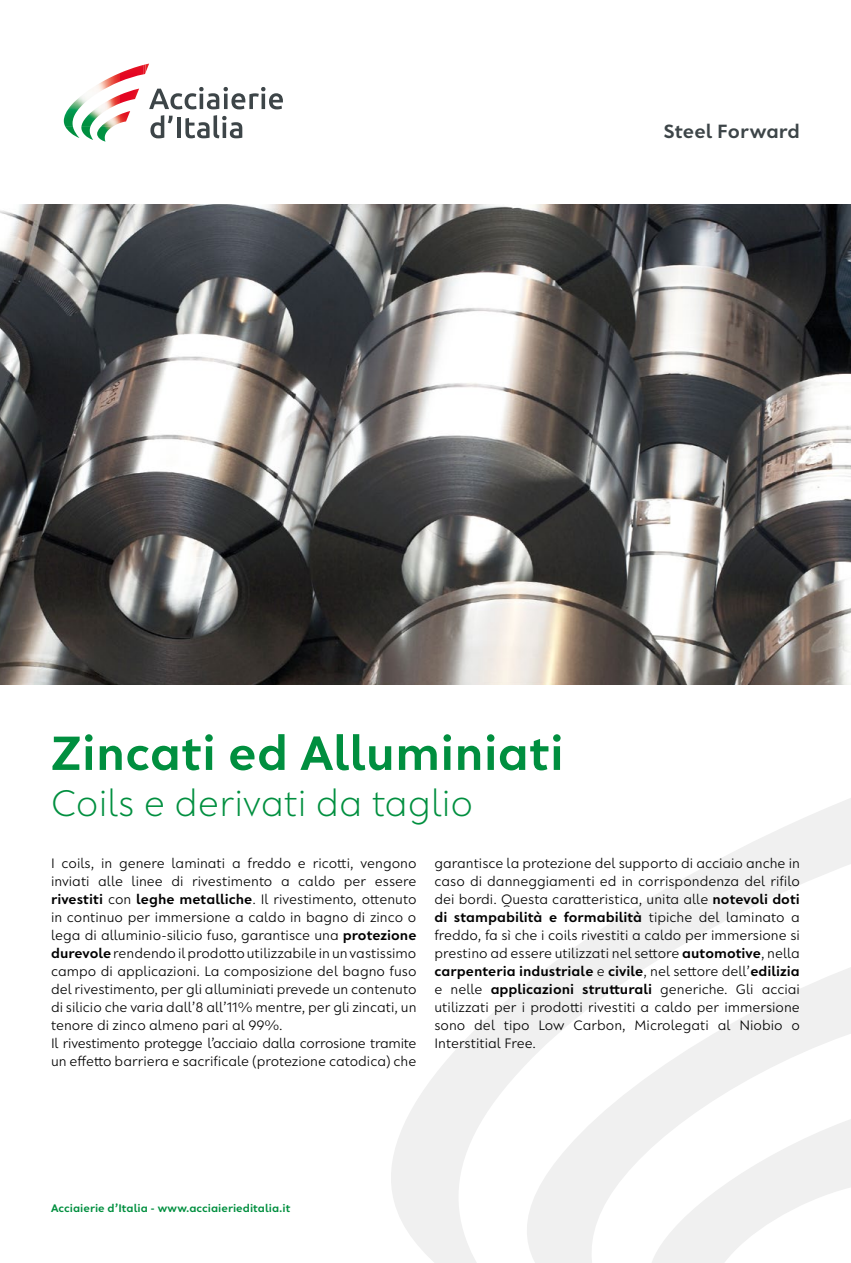
<style>
.page{position:relative;width:851px;height:1263px;background:#fff}
.page>*{position:absolute;margin:0;border:0;box-sizing:border-box;transform-origin:0 0}
.t1{font:600 52.5px "Larryline";color:#008f3f}
.t2{font:300 40.5px "Larryline";color:#008f3f}
.t3{font:600 21px "Larryline";color:#3d4548}
.t4{font:15px/18px "Larryline";color:#000}
.t5{font:600 12px "Larryline";color:#008f3f}
.s1{font-weight:600}
</style>
<div class="page">
<svg style="left:391px;top:799px;width:459px;height:464px"></svg>
<img style="left:0;top:204px;width:850px;height:481px">
<svg style="left:149px;top:87px;width:134px;height:22px"></svg>
<svg style="left:150px;top:115px;width:22px;height:23px"></svg>
<hr style="left:177px;top:118px;width:4px;height:20px;background:#3d4548">
<svg style="left:185px;top:115px;width:57px;height:23px"></svg>
<svg style="left:143px;top:64px;width:6px;height:10px"></svg>
<img style="left:120px;top:65px;width:24px;height:38px">
<img style="left:110px;top:111px;width:20px;height:18px">
<img style="left:81px;top:127px;width:29px;height:15px">
<img style="left:64px;top:78px;width:45px;height:49px">
<h3 class="t3" style="left:663px;top:119px;width:138px">Steel Forward</h3>
<h1 class="t1" style="left:51px;top:722px;width:514px">Zincati ed Alluminiati</h1>
<h2 class="t2" style="left:51px;top:780px;width:423px">Coils e derivati da taglio</h2>
<p class="t4" style="left:51px;top:854px;width:367px">I coils, in genere laminati a freddo e ricotti, vengono inviati alle linee di rivestimento a caldo per essere <span class="s1">rivestiti</span> con <span class="s1">leghe metalliche</span>. Il rivestimento, ottenuto in continuo per immersione a caldo in bagno di zinco o lega di alluminio-silicio fuso, garantisce una <span class="s1">protezione durevole</span> rendendo il prodotto utilizzabile in un vastissimo campo di applicazioni. La composizione del bagno fuso del rivestimento, per gli alluminiati prevede un contenuto di silicio che varia dall’8 all’11% mentre, per gli zincati, un tenore di zinco almeno pari al 99%.<br>Il rivestimento protegge l’acciaio dalla corrosione tramite un effetto barriera e sacrificale (protezione catodica) che</p>
<p class="t4" style="left:434px;top:854px;width:367px;text-align:justify">garantisce la protezione del supporto di acciaio anche in caso di danneggiamenti ed in corrispondenza del rifilo dei bordi. Questa caratteristica, unita alle <span class="s1">notevoli doti di stampabilità e formabilità</span> tipiche del laminato a freddo, fa sì che i coils rivestiti a caldo per immersione si prestino ad essere utilizzati nel settore <span class="s1">automotive</span>, nella <span class="s1">carpenteria industriale</span> e <span class="s1">civile</span>, nel settore dell’<span class="s1">edilizia </span>e nelle <span class="s1">applicazioni strutturali</span> generiche. Gli acciai utilizzati per i prodotti rivestiti a caldo per immersione sono del tipo Low Carbon, Microlegati al Niobio o Interstitial Free.</p>
<p class="t5" style="left:51px;top:1201px;width:241px">Acciaierie d’Italia - www.acciaierieditalia.it</p>
</div>
